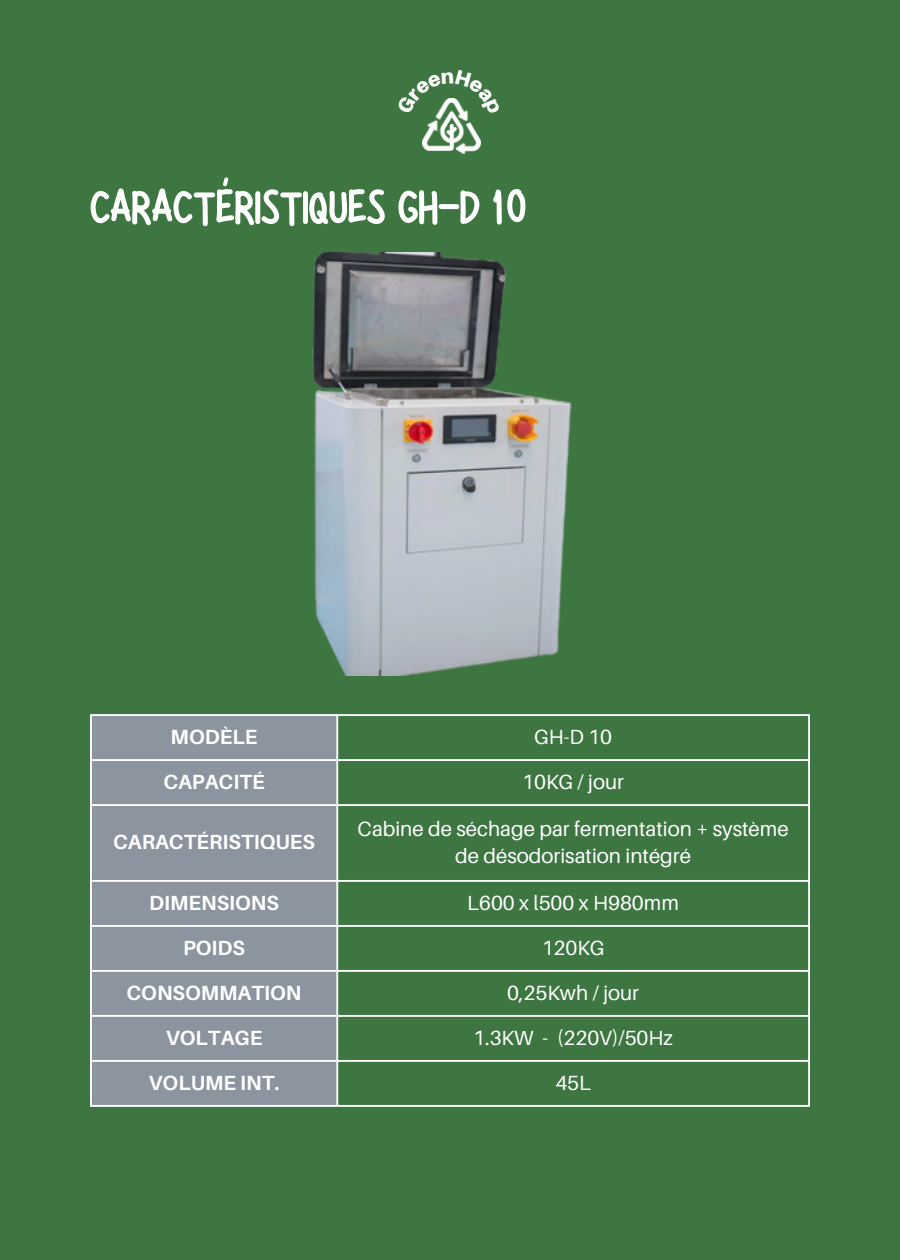
<style>
.page{position:relative;width:900px;height:1260px;background:#3e7642}
.page>*{position:absolute;margin:0;border:0;box-sizing:border-box;transform-origin:0 0}
.t1{font:62.5px "Hibernate";color:#fff}
.t2{font:20.5px/27.2px "Aileron";color:#fff;text-align:center}
.t3{font:700 20.5px "Aileron";color:#fff}
</style>
<div class="page">
<img style="left:422px;top:116px;width:58px;height:38px">
<img style="left:312px;top:252px;width:260px;height:424px">
<div style="left:92px;top:716px;width:244px;height:389px;background:#8b949f"></div>
<hr style="left:90px;top:716px;width:2px;height:389px;background:#fff">
<hr style="left:336px;top:716px;width:2px;height:389px;background:#fff">
<hr style="left:808px;top:716px;width:2px;height:389px;background:#fff">
<hr style="left:90px;top:714px;width:720px;height:2px;background:#fff">
<hr style="left:90px;top:759px;width:720px;height:2px;background:#fff">
<hr style="left:90px;top:804px;width:720px;height:2px;background:#fff">
<hr style="left:90px;top:880px;width:720px;height:2px;background:#fff">
<hr style="left:90px;top:925px;width:720px;height:2px;background:#fff">
<hr style="left:90px;top:970px;width:720px;height:2px;background:#fff">
<hr style="left:90px;top:1015px;width:720px;height:2px;background:#fff">
<hr style="left:90px;top:1060px;width:720px;height:2px;background:#fff">
<hr style="left:90px;top:1105px;width:720px;height:2px;background:#fff">
<svg style="left:435px;top:98px;width:33px;height:18px"></svg>
<h1 class="t1" style="left:90px;top:175px;width:437px">CARACTÉRISTIQUES GH-D 10</h1>
<p class="t3" style="left:171px;top:724px;width:88px">MODÈLE</p>
<p class="t2" style="left:534px;top:723px;width:79px">GH-D 10</p>
<p class="t3" style="left:163px;top:769px;width:103px">CAPACITÉ</p>
<p class="t2" style="left:522px;top:768px;width:103px">10KG / jour</p>
<p class="t3" style="left:113px;top:830px;width:204px">CARACTÉRISTIQUES</p>
<p class="t2" style="left:358px;top:815px;width:433px">Cabine de séchage par fermentation + système de désodorisation intégré</p>
<p class="t3" style="left:149px;top:890px;width:131px">DIMENSIONS</p>
<p class="t2" style="left:467px;top:889px;width:213px">L600 x l500 x H980mm</p>
<p class="t3" style="left:183px;top:935px;width:63px">POIDS</p>
<p class="t2" style="left:542px;top:934px;width:64px">120KG</p>
<p class="t3" style="left:127px;top:980px;width:177px">CONSOMMATION</p>
<p class="t2" style="left:507px;top:979px;width:133px">0,25Kwh / jour</p>
<p class="t3" style="left:166px;top:1025px;width:98px">VOLTAGE</p>
<p class="t2" style="left:473px;top:1024px;width:201px">1.3KW - (220V)/50Hz</p>
<p class="t3" style="left:149px;top:1070px;width:133px">VOLUME INT.</p>
<p class="t2" style="left:555px;top:1069px;width:37px">45L</p>
</div>
